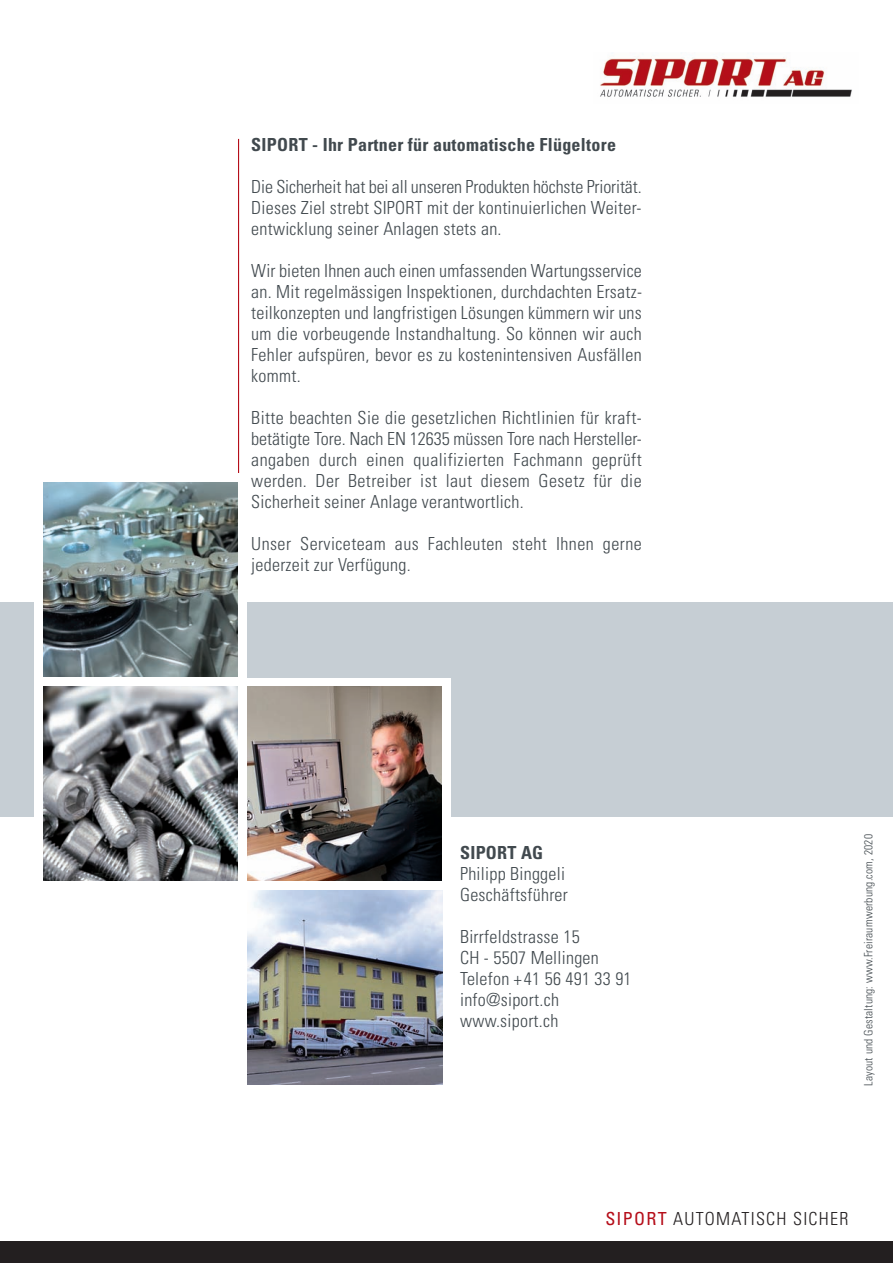
<style>
.page{position:relative;width:893px;height:1263px;background:#fff}
.page>*{position:absolute;margin:0;border:0;box-sizing:border-box;transform-origin:0 0}
.t1{font:300 condensed 18px/21px "Univers";letter-spacing:.015em;color:#41494e}
.t2{font:700 condensed 18px "Univers";letter-spacing:.015em;color:#41494e}
.t3{font:300 condensed 18px "Univers";letter-spacing:.07em;color:#231f20}
.t4{font:300 condensed 11.55px "Univers";letter-spacing:.015em;color:#41494e}
.s1{font-weight:400;color:#b50e1a}
</style>
<div class="page">
<div style="left:0;top:1242px;width:893px;height:21px;background:#231f20"></div>
<hr style="left:238px;top:139px;width:1px;height:344px;background:#b50e1a">
<div style="left:0;top:602px;width:893px;height:214px;background:#c6ced4"></div>
<div style="left:34px;top:473px;width:213px;height:416px;background:#fff"></div>
<img style="left:43px;top:482px;width:195px;height:194px">
<img style="left:43px;top:687px;width:195px;height:194px">
<div style="left:241px;top:678px;width:210px;height:415px;background:#fff"></div>
<img style="left:247px;top:687px;width:194px;height:194px">
<img style="left:248px;top:890px;width:194px;height:195px">
<img style="left:600px;top:57px;width:252px;height:40px">
<p class="t2" style="left:251px;top:138px;width:366px">SIPORT - Ihr Partner für automatische Flügeltore</p>
<p class="t1" style="left:251px;top:178px;width:392px;text-align:justify">Die Sicherheit hat bei all unseren Produkten höchste Priorität.<br>Dieses Ziel strebt SIPORT mit der kontinuierlichen Weiter&shy;entwicklung seiner Anlagen stets an.</p>
<p class="t1" style="left:251px;top:262px;width:392px;text-align:justify">Wir bieten Ihnen auch einen umfassenden Wartungsservice an. Mit regelmässigen Inspektionen, durchdachten Ersatz&shy;teilkonzepten und langfristigen Lösungen kümmern wir uns um die vorbeugende Instandhaltung. So können wir auch Fehler aufspüren, bevor es zu kostenintensiven Ausfällen kommt.</p>
<p class="t1" style="left:251px;top:409px;width:392px;text-align:justify">Bitte beachten Sie die gesetzlichen Richtlinien für kraft&shy;betätigte Tore. Nach EN 12635 müssen Tore nach Hersteller&shy;angaben durch einen qualifizierten Fachmann geprüft werden. Der Betreiber ist laut diesem Gesetz für die Sicherheit seiner Anlage verantwortlich.</p>
<p class="t1" style="left:251px;top:535px;width:392px">Unser Serviceteam aus Fachleuten steht Ihnen gerne jederzeit zur Verfügung.</p>
<p class="t2" style="left:460px;top:846px;width:85px">SIPORT AG</p>
<p class="t1" style="left:460px;top:865px;width:109px">Philipp Binggeli<br>Geschäftsführer</p>
<p class="t1" style="left:460px;top:928px;width:173px">Birrfeldstrasse 15<br>CH - 5507 Mellingen<br>Telefon +41 56 491 33 91 info@siport.ch www.siport.ch</p>
<p class="t4" style="left:864px;top:1086px;width:253px;rotate:-90deg">Layout und Gestaltung: www.Freiraumwerbung.com, 2020</p>
<p class="t3" style="left:605px;top:1212px;width:245px"><span class="s1">SIPORT</span> AUTOMATISCH SICHER</p>
</div>
